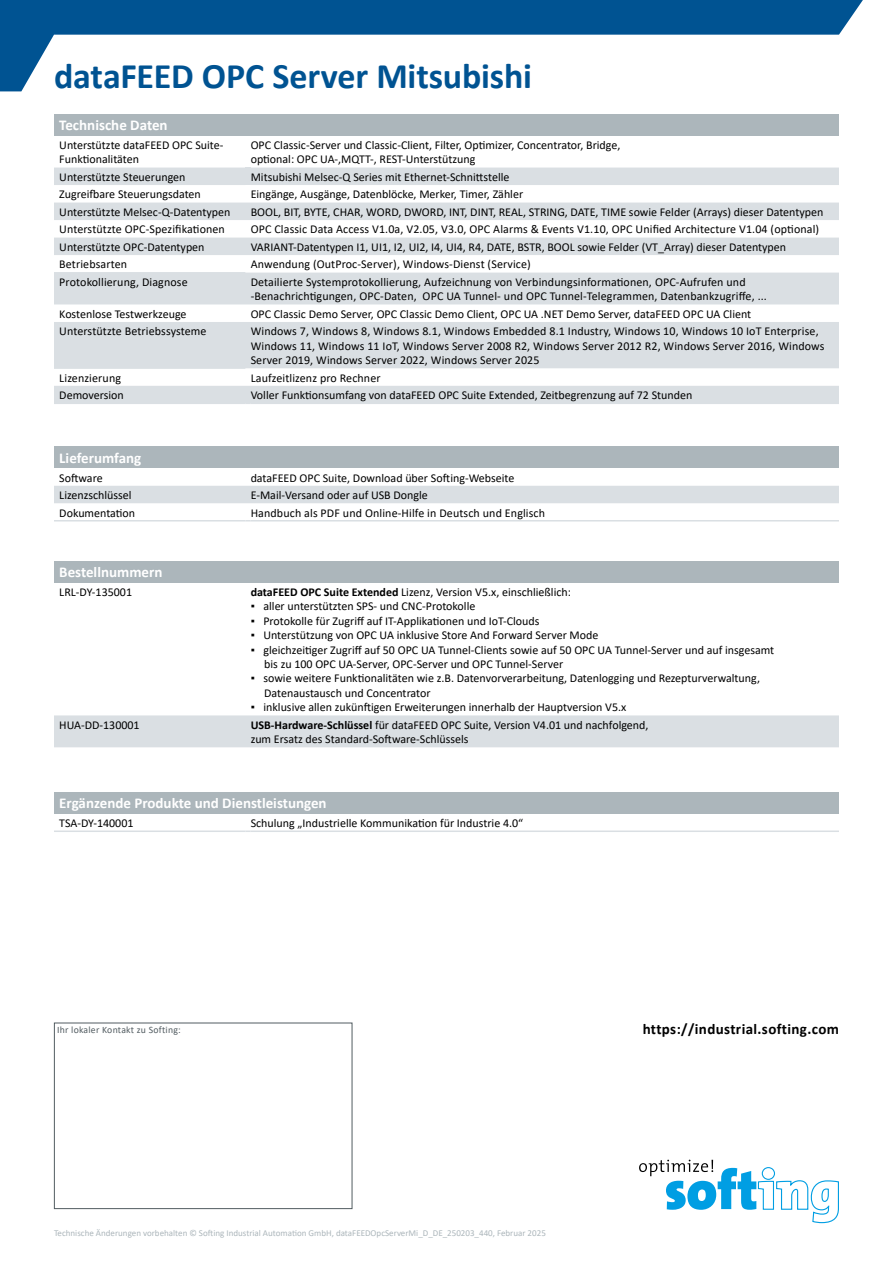
<style>
.page{position:relative;width:893px;height:1263px;background:#fff}
.page>*{position:absolute;margin:0;border:0;box-sizing:border-box;transform-origin:0 0}
.Headline__Produktname{font:700 36px "Calibri";letter-spacing:-.005em;color:#005392}
.Tabelle__Überschriften_9pt{font:700 15px "Calibri";color:#fff}
.t1{font:700 15px "Calibri";letter-spacing:.025em;color:#000}
.Tabelle__Text_8_pt{font:12px/14.4px "Calibri";color:#000}
.t2{font:9.75px "Calibri";letter-spacing:.025em;color:#525c61}
.t3{font:9px "Calibri";color:#acb6bb}
.s1{font-weight:700}
</style>
<div class="page">
<svg style="left:0;top:0;width:863px;height:91px"></svg>
<div style="left:54px;top:1022px;width:298px;height:187px;background:#fff;border:1px solid #525c61"></div>
<svg style="left:639px;top:1160px;width:200px;height:63px"></svg>
<div style="left:54px;top:114px;width:785px;height:22px;background:#acb6bb"></div>
<svg style="left:54px;top:168px;width:785px;height:235px;fill:#dadfe3"></svg>
<div style="left:245px;top:168px;width:6px;height:17px;background:#dadfe3"></div>
<hr style="left:54px;top:272px;width:191px;height:1px;background:#dadfe3">
<hr style="left:54px;top:368px;width:191px;height:1px;background:#dadfe3">
<hr style="left:54px;top:403px;width:191px;height:1px;background:#dadfe3">
<hr style="left:251px;top:403px;width:588px;height:1px;background:#dadfe3">
<div style="left:54px;top:446px;width:785px;height:22px;background:#acb6bb"></div>
<div style="left:54px;top:486px;width:785px;height:17px;background:#dadfe3"></div>
<hr style="left:54px;top:520px;width:191px;height:1px;background:#dadfe3">
<hr style="left:251px;top:520px;width:588px;height:1px;background:#dadfe3">
<div style="left:54px;top:561px;width:785px;height:22px;background:#acb6bb"></div>
<div style="left:54px;top:715px;width:785px;height:32px;background:#dadfe3"></div>
<div style="left:54px;top:792px;width:785px;height:22px;background:#acb6bb"></div>
<hr style="left:54px;top:830px;width:191px;height:2px;background:#dadfe3">
<svg style="left:245px;top:830px;width:6px;height:2px"></svg>
<hr style="left:251px;top:830px;width:588px;height:2px;background:#dadfe3">
<p class="Headline__Produktname" style="left:54px;top:51px;width:479px">dataFEED OPC Server Mitsubishi</p>
<p class="Tabelle__Überschriften_9pt" style="left:59px;top:115px;width:110px">Technische Daten</p>
<p class="Tabelle__Text_8_pt" style="left:59px;top:137px;width:166px">Unterstützte dataFEED OPC Suite-<br>Funktionalitäten</p>
<p class="Tabelle__Text_8_pt" style="left:251px;top:137px;width:371px">OPC Classic-Server und Classic-Client, Filter, Optimizer, Concentrator, Bridge, optional: OPC UA-,MQTT-, REST-Unterstützung</p>
<p class="Tabelle__Text_8_pt" style="left:59px;top:169px;width:128px">Unterstützte Steuerungen</p>
<p class="Tabelle__Text_8_pt" style="left:251px;top:169px;width:260px">Mitsubishi Melsec-Q Series mit Ethernet-Schnittstelle</p>
<p class="Tabelle__Text_8_pt" style="left:59px;top:187px;width:143px">Zugreifbare Steuerungsdaten</p>
<p class="Tabelle__Text_8_pt" style="left:251px;top:187px;width:274px">Eingänge, Ausgänge, Datenblöcke, Merker, Timer, Zähler</p>
<p class="Tabelle__Text_8_pt" style="left:59px;top:204px;width:173px">Unterstützte Melsec-Q-Datentypen</p>
<p class="Tabelle__Text_8_pt" style="left:251px;top:204px;width:574px">BOOL, BIT, BYTE, CHAR, WORD, DWORD, INT, DINT, REAL, STRING, DATE, TIME sowie Felder (Arrays) dieser Datentypen</p>
<p class="Tabelle__Text_8_pt" style="left:59px;top:222px;width:167px">Unterstützte OPC-Spezifikationen</p>
<p class="Tabelle__Text_8_pt" style="left:251px;top:222px;width:570px">OPC Classic Data Access V1.0a, V2.05, V3.0, OPC Alarms &amp; Events V1.10, OPC Unified Architecture V1.04 (optional)</p>
<p class="Tabelle__Text_8_pt" style="left:59px;top:239px;width:147px">Unterstützte OPC-Datentypen</p>
<p class="Tabelle__Text_8_pt" style="left:251px;top:239px;width:537px">VARIANT-Datentypen I1, UI1, I2, UI2, I4, UI4, R4, DATE, BSTR, BOOL sowie Felder (VT_Array) dieser Datentypen</p>
<p class="Tabelle__Text_8_pt" style="left:59px;top:257px;width:69px">Betriebsarten</p>
<p class="Tabelle__Text_8_pt" style="left:251px;top:257px;width:282px">Anwendung (OutProc-Server), Windows-Dienst (Service)</p>
<p class="Tabelle__Text_8_pt" style="left:59px;top:274px;width:130px">Protokollierung, Diagnose</p>
<p class="Tabelle__Text_8_pt" style="left:251px;top:274px;width:518px">Detailierte Systemprotokollierung, Aufzeichnung von Verbindungsinformationen, OPC-Aufrufen und -Benachrichtigungen, OPC-Daten, OPC UA Tunnel- und OPC Tunnel-Telegrammen, Datenbankzugriffe, ...</p>
<p class="Tabelle__Text_8_pt" style="left:59px;top:306px;width:129px">Kostenlose Testwerkzeuge</p>
<p class="Tabelle__Text_8_pt" style="left:251px;top:306px;width:502px">OPC Classic Demo Server, OPC Classic Demo Client, OPC UA .NET Demo Server, dataFEED OPC UA Client</p>
<p class="Tabelle__Text_8_pt" style="left:59px;top:324px;width:149px">Unterstützte Betriebssysteme</p>
<p class="Tabelle__Text_8_pt" style="left:251px;top:324px;width:575px">Windows 7, Windows 8, Windows 8.1, Windows Embedded 8.1 Industry, Windows 10, Windows 10 IoT Enterprise,<br>Windows 11, Windows 11 IoT, Windows Server 2008 R2, Windows Server 2012 R2, Windows Server 2016, Windows<br>Server 2019, Windows Server 2022, Windows Server 2025</p>
<p class="Tabelle__Text_8_pt" style="left:59px;top:370px;width:63px">Lizenzierung</p>
<p class="Tabelle__Text_8_pt" style="left:251px;top:370px;width:131px">Laufzeitlizenz pro Rechner</p>
<p class="Tabelle__Text_8_pt" style="left:59px;top:388px;width:66px">Demoversion</p>
<p class="Tabelle__Text_8_pt" style="left:251px;top:388px;width:443px">Voller Funktionsumfang von dataFEED OPC Suite Extended, Zeitbegrenzung auf 72 Stunden</p>
<p class="Tabelle__Überschriften_9pt" style="left:59px;top:447px;width:84px">Lieferumfang</p>
<p class="Tabelle__Text_8_pt" style="left:59px;top:470px;width:45px">Software</p>
<p class="Tabelle__Text_8_pt" style="left:251px;top:470px;width:265px">dataFEED OPC Suite, Download über Softing-Webseite</p>
<p class="Tabelle__Text_8_pt" style="left:59px;top:487px;width:74px">Lizenzschlüssel</p>
<p class="Tabelle__Text_8_pt" style="left:251px;top:487px;width:179px">E-Mail-Versand oder auf USB Dongle</p>
<p class="Tabelle__Text_8_pt" style="left:59px;top:505px;width:77px">Dokumentation</p>
<p class="Tabelle__Text_8_pt" style="left:251px;top:505px;width:296px">Handbuch als PDF und Online-Hilfe in Deutsch und Englisch</p>
<p class="Tabelle__Überschriften_9pt" style="left:59px;top:562px;width:105px">Bestellnummern</p>
<p class="Tabelle__Text_8_pt" style="left:59px;top:584px;width:74px">LRL-DY-135001</p>
<p class="Tabelle__Text_8_pt" style="left:251px;top:584px;width:322px"><span class="s1">dataFEED OPC Suite Extended</span> Lizenz, Version V5.x, einschließlich:</p>
<p class="Tabelle__Text_8_pt" style="left:251px;top:599px;width:226px"><span class="s1">▪</span> aller unterstützten SPS- und CNC-Protokolle</p>
<p class="Tabelle__Text_8_pt" style="left:251px;top:613px;width:290px"><span class="s1">▪</span> Protokolle für Zugriff auf IT-Applikationen und IoT-Clouds</p>
<p class="Tabelle__Text_8_pt" style="left:251px;top:628px;width:349px"><span class="s1">▪</span> Unterstützung von OPC UA inklusive Store And Forward Server Mode</p>
<p class="Tabelle__Text_8_pt" style="left:264px;top:642px;width:512px;text-indent:-14px"><span class="s1">▪</span> gleichzeitiger Zugriff auf 50 OPC UA Tunnel-Clients sowie auf 50 OPC UA Tunnel-Server und auf insgesamt bis zu 100 OPC UA-Server, OPC-Server und OPC Tunnel-Server</p>
<p class="Tabelle__Text_8_pt" style="left:264px;top:671px;width:497px;text-indent:-14px"><span class="s1">▪</span> sowie weitere Funktionalitäten wie z.B. Datenvorverarbeitung, Datenlogging und Rezepturverwaltung,<br>Datenaustausch und Concentrator</p>
<p class="Tabelle__Text_8_pt" style="left:251px;top:700px;width:377px"><span class="s1">▪</span> inklusive allen zukünftigen Erweiterungen innerhalb der Hauptversion V5.x</p>
<p class="Tabelle__Text_8_pt" style="left:59px;top:717px;width:82px">HUA-DD-130001</p>
<p class="Tabelle__Text_8_pt" style="left:251px;top:717px;width:399px"><span class="s1">USB-Hardware-Schlüssel</span> für dataFEED OPC Suite, Version V4.01 und nachfolgend, zum Ersatz des Standard-Software-Schlüssels</p>
<p class="Tabelle__Überschriften_9pt" style="left:59px;top:793px;width:269px">Ergänzende Produkte und Dienstleistungen</p>
<p class="Tabelle__Text_8_pt" style="left:59px;top:815px;width:76px">TSA-DY-140001</p>
<p class="Tabelle__Text_8_pt" style="left:251px;top:815px;width:274px">Schulung „Industrielle Kommunikation für Industrie 4.0“</p>
<p class="t2" style="left:57px;top:1023px;width:125px">Ihr lokaler Kontakt zu Softing:</p>
<p class="t3" style="left:54px;top:1226px;width:493px">Technische Änderungen vorbehalten © Softing Industrial Automation GmbH, dataFEEDOpcServerMi_D_DE_250203_440, Februar 2025</p>
<p class="t1" style="left:643px;top:1018px;width:198px">https://industrial.softing.com</p>
</div>
